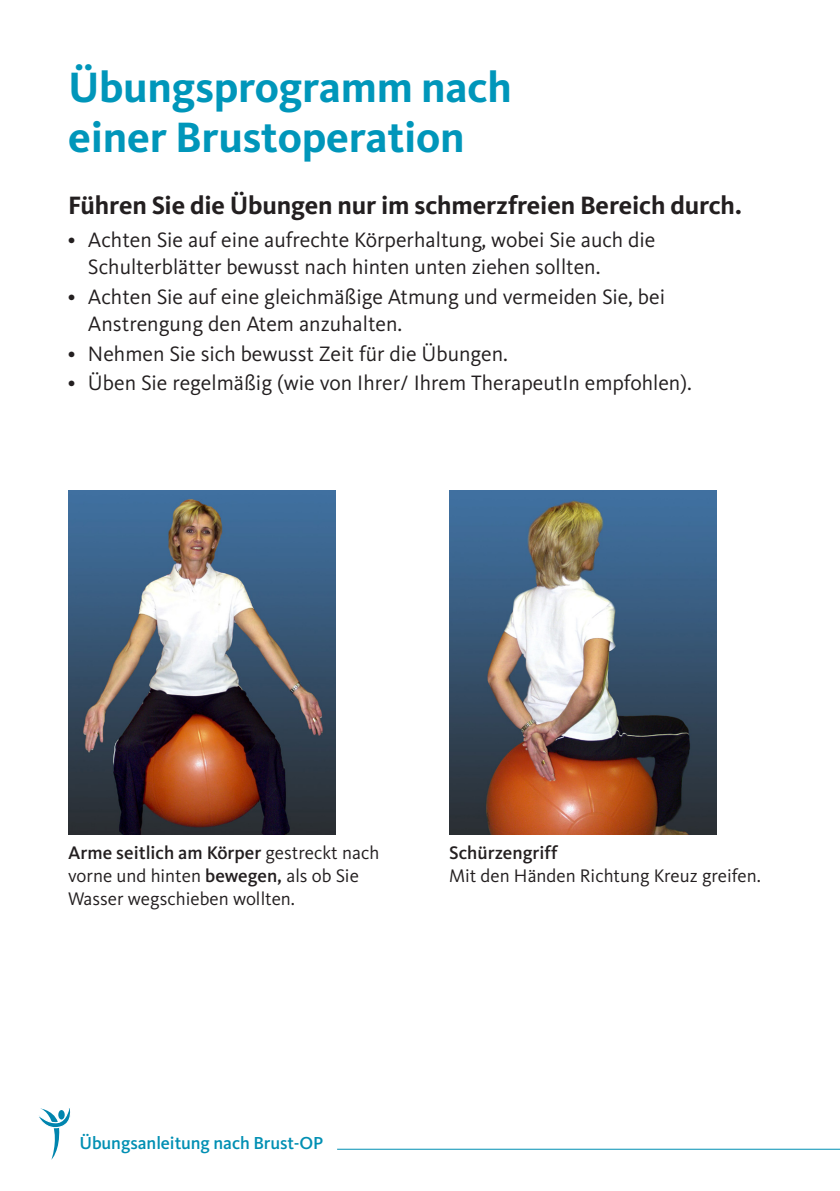
<style>
.page{position:relative;width:840px;height:1191px;background:#fff}
.page>*{position:absolute;margin:0;border:0;box-sizing:border-box;transform-origin:0 0}
.ÜS_2{font:700 44px/50px "Kievit Pro";letter-spacing:-.005em;color:#0096ba}
.ÜS3{font:700 26px "Kievit Pro";letter-spacing:-.005em;color:#231f20}
.t1{font:21.6px/27px "Kievit Pro";color:#231f20}
.Text_Abstand_Null{font:18.8px/23px "Kievit Pro";color:#231f20}
.t2{font:500 18px "Kievit Pro";letter-spacing:-.005em;color:#008fb3}
.s1{font-weight:700;font-size:16px}
.s2{font-weight:500}
</style>
<div class="page">
<hr style="left:337px;top:1148px;width:502px;height:1px;background:#008fb3">
<svg style="left:39px;top:1108px;width:32px;height:51px"></svg>
<div style="left:58px;top:1110px;width:7px;height:9px;background:#0085ae;border-radius:50%"></div>
<img style="left:68px;top:490px;width:267px;height:344px">
<img style="left:449px;top:490px;width:267px;height:344px">
<p class="ÜS_2" style="left:68px;top:62px;width:445px">Übungsprogramm nach einer Brustoperation</p>
<p class="ÜS3" style="left:68px;top:190px;width:675px">Führen Sie die Übungen nur im schmerzfreien Bereich durch.</p>
<p class="t1" style="left:88px;top:226px;width:568px;text-indent:-20px"><span class="s1">•</span> Achten Sie auf eine aufrechte Körperhaltung, wobei Sie auch die<br>Schulterblätter bewusst nach hinten unten ziehen sollten.</p>
<p class="t1" style="left:88px;top:283px;width:578px;text-indent:-20px"><span class="s1">•</span> Achten Sie auf eine gleichmäßige Atmung und vermeiden Sie, bei<br>Anstrengung den Atem anzuhalten.</p>
<p class="t1" style="left:68px;top:340px;width:441px"><span class="s1">•</span> Nehmen Sie sich bewusst Zeit für die Übungen.</p>
<p class="t1" style="left:68px;top:369px;width:625px"><span class="s1">•</span> Üben Sie regelmäßig (wie von Ihrer/ Ihrem TherapeutIn empfohlen).</p>
<p class="Text_Abstand_Null" style="left:68px;top:841px;width:312px"><span class="s2">Arme seitlich am Körper</span> gestreckt nach vorne und hinten <span class="s2">bewegen,</span> als ob Sie<br>Wasser wegschieben wollten.</p>
<p class="Text_Abstand_Null" style="left:449px;top:841px;width:313px"><span class="s2">Schürzengriff<br></span>Mit den Händen Richtung Kreuz greifen.</p>
<p class="t2" style="left:79px;top:1132px;width:245px">Übungsanleitung nach Brust-OP</p>
</div>
